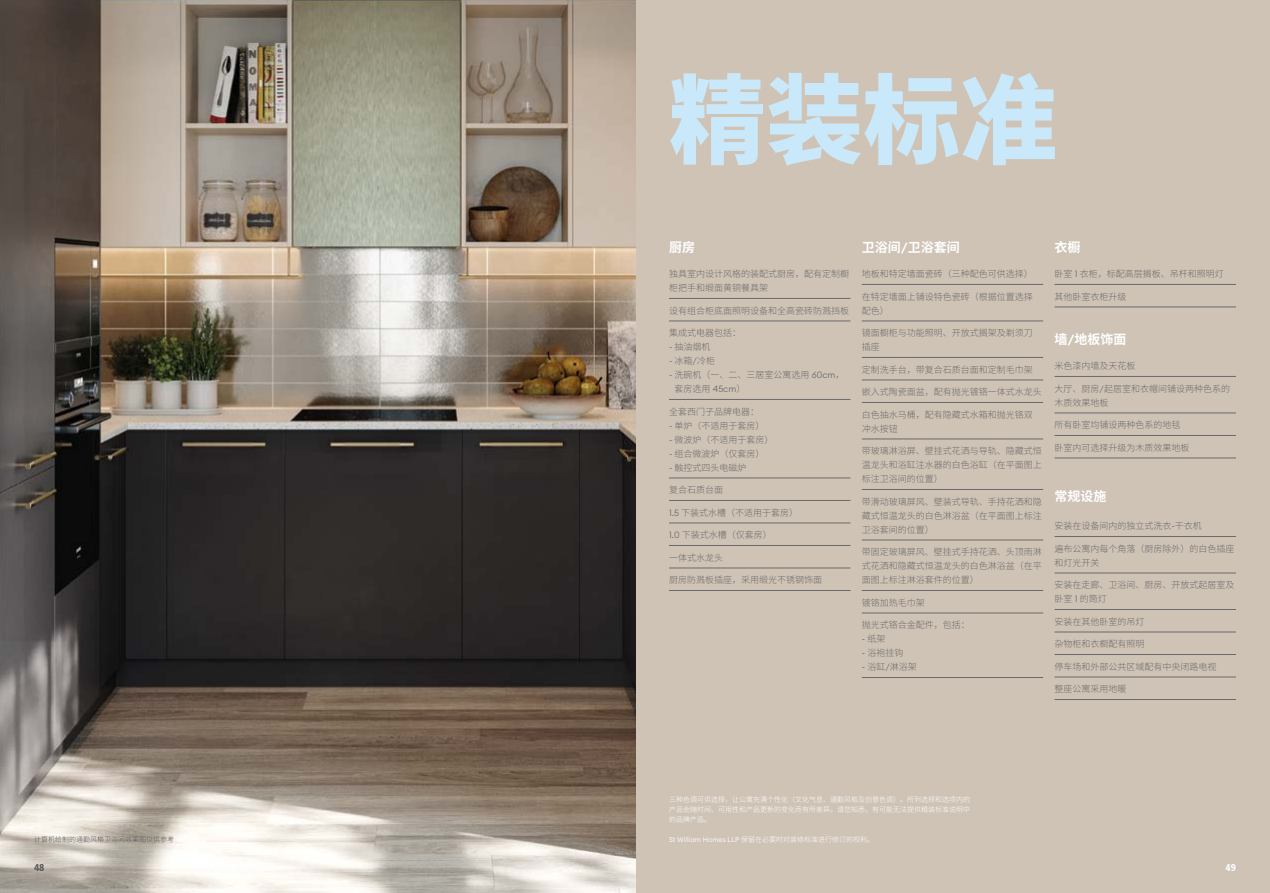
<style>
.page{position:relative;width:1270px;height:893px;background:#cfc3b5}
.page>*{position:absolute;margin:0;border:0;box-sizing:border-box;transform-origin:0 0}
.t1{font:900 97px "Noto Sans CJ Ksc";color:#c9e8fa}
.t2{font:700 13px "Noto Sans CJ Ksc";color:#fff}
.t3{font:10px "Humanist 777 BT Black Condensed B";color:#575756}
.t4{font:10px "Humanist 777 BT Black Condensed B";color:#fff}
.t5{font:300 9px/14px "Noto Sans CJ Ksc";color:#6b6a6a}
.t6{font:300 7px/10px "Noto Sans CJ Ksc";color:#fff;text-align:justify}
.t7{font:300 7px "Noto Sans CJ Ksc";color:#575756}
.s1{font-family:"Euclid Circular B"}
.s2{font-family:"Euclid Circular B";font-weight:600}
</style>
<div class="page">
<img style="left:0;top:0;width:635px;height:893px">
<hr style="left:669px;top:298px;width:181px;height:1px;background:#6b6a6a">
<hr style="left:669px;top:321px;width:181px;height:1px;background:#6b6a6a">
<hr style="left:669px;top:399px;width:181px;height:1px;background:#6b6a6a">
<hr style="left:669px;top:478px;width:181px;height:1px;background:#6b6a6a">
<hr style="left:669px;top:500px;width:181px;height:1px;background:#6b6a6a">
<hr style="left:669px;top:523px;width:181px;height:1px;background:#6b6a6a">
<hr style="left:669px;top:545px;width:181px;height:1px;background:#6b6a6a">
<hr style="left:669px;top:568px;width:181px;height:1px;background:#6b6a6a">
<hr style="left:669px;top:590px;width:181px;height:1px;background:#6b6a6a">
<hr style="left:862px;top:284px;width:181px;height:1px;background:#6b6a6a">
<hr style="left:862px;top:321px;width:181px;height:1px;background:#6b6a6a">
<hr style="left:862px;top:357px;width:181px;height:1px;background:#6b6a6a">
<hr style="left:862px;top:380px;width:181px;height:1px;background:#6b6a6a">
<hr style="left:862px;top:402px;width:181px;height:1px;background:#6b6a6a">
<hr style="left:862px;top:439px;width:181px;height:1px;background:#6b6a6a">
<hr style="left:862px;top:489px;width:181px;height:1px;background:#6b6a6a">
<hr style="left:862px;top:540px;width:181px;height:1px;background:#6b6a6a">
<hr style="left:862px;top:590px;width:181px;height:1px;background:#6b6a6a">
<hr style="left:862px;top:613px;width:181px;height:1px;background:#6b6a6a">
<hr style="left:862px;top:677px;width:181px;height:1px;background:#6b6a6a">
<hr style="left:1054px;top:284px;width:182px;height:1px;background:#6b6a6a">
<hr style="left:1054px;top:307px;width:182px;height:1px;background:#6b6a6a">
<hr style="left:1054px;top:376px;width:182px;height:1px;background:#6b6a6a">
<hr style="left:1054px;top:413px;width:182px;height:1px;background:#6b6a6a">
<hr style="left:1054px;top:435px;width:182px;height:1px;background:#6b6a6a">
<hr style="left:1054px;top:458px;width:182px;height:1px;background:#6b6a6a">
<hr style="left:1054px;top:536px;width:182px;height:1px;background:#6b6a6a">
<hr style="left:1054px;top:573px;width:182px;height:1px;background:#6b6a6a">
<hr style="left:1054px;top:609px;width:182px;height:1px;background:#6b6a6a">
<hr style="left:1054px;top:632px;width:182px;height:1px;background:#6b6a6a">
<hr style="left:1054px;top:654px;width:182px;height:1px;background:#6b6a6a">
<hr style="left:1054px;top:677px;width:182px;height:1px;background:#6b6a6a">
<hr style="left:1054px;top:699px;width:182px;height:1px;background:#6b6a6a">
<h1 class="t1" style="left:669px;top:66px;width:389px">精装标准</h1>
<p class="t7" style="left:34px;top:835px;width:141px">计算机绘制的通勤风格卫浴间效果图仅供参考</p>
<h2 class="t2" style="left:669px;top:240px;width:27px">厨房</h2>
<p class="t5" style="left:669px;top:267px;width:181px">独具室内设计风格的装配式厨房，配有定制橱柜把手和缎面黄铜餐具架</p>
<p class="t5" style="left:669px;top:304px;width:181px">设有组合柜底面照明设备和全高瓷砖防溅挡板</p>
<p class="t5" style="left:669px;top:326px;width:73px">集成式电器包括：</p>
<p class="t5" style="left:669px;top:340px;width:43px"><span class="s1">-</span> 抽油烟机</p>
<p class="t5" style="left:669px;top:354px;width:48px"><span class="s1">-</span> 冰箱<span class="s1">/</span>冷柜</p>
<p class="t5" style="left:675px;top:368px;width:171px;text-indent:-6px"><span class="s1">-</span> 洗碗机（一、二、三居室公寓选用 <span class="s1">60cm</span>，套房选用 <span class="s1">45cm</span>）</p>
<p class="t5" style="left:669px;top:405px;width:91px">全套西门子品牌电器：</p>
<p class="t5" style="left:669px;top:419px;width:97px"><span class="s1">-</span> 单炉（不适用于套房）</p>
<p class="t5" style="left:669px;top:433px;width:106px"><span class="s1">-</span> 微波炉（不适用于套房）</p>
<p class="t5" style="left:669px;top:447px;width:97px"><span class="s1">-</span> 组合微波炉（仅套房）</p>
<p class="t5" style="left:669px;top:461px;width:79px"><span class="s1">-</span> 触控式四头电磁炉</p>
<p class="t5" style="left:669px;top:483px;width:55px">复合石质台面</p>
<p class="t5" style="left:669px;top:506px;width:131px"><span class="s1">1.5</span> 下装式水槽（不适用于套房）</p>
<p class="t5" style="left:669px;top:528px;width:104px"><span class="s1">1.0</span> 下装式水槽（仅套房）</p>
<p class="t5" style="left:669px;top:551px;width:55px">一体式水龙头</p>
<p class="t5" style="left:669px;top:573px;width:154px">厨房防溅板插座，采用缎光不锈钢饰面</p>
<h2 class="t2" style="left:862px;top:240px;width:100px">卫浴间<span class="s2">/</span>卫浴套间</h2>
<p class="t5" style="left:862px;top:267px;width:172px">地板和特定墙面瓷砖（三种配色可供选择）</p>
<p class="t5" style="left:862px;top:290px;width:172px">在特定墙面上铺设特色瓷砖（根据位置选择配色）</p>
<p class="t5" style="left:862px;top:326px;width:172px">镜面橱柜与功能照明、开放式搁架及剃须刀插座</p>
<p class="t5" style="left:862px;top:363px;width:172px">定制洗手台，带复合石质台面和定制毛巾架</p>
<p class="t5" style="left:862px;top:385px;width:181px">嵌入式陶瓷面盆，配有抛光镀铬一体式水龙头</p>
<p class="t5" style="left:862px;top:408px;width:172px">白色抽水马桶，配有隐藏式水箱和抛光铬双冲水按钮</p>
<p class="t5" style="left:862px;top:444px;width:181px;text-align:justify">带玻璃淋浴屏、壁挂式花洒与导轨、隐藏式恒温龙头和浴缸注水器的白色浴缸（在平面图上标注卫浴间的位置）</p>
<p class="t5" style="left:862px;top:495px;width:181px;text-align:justify">带滑动玻璃屏风、壁装式导轨、手持花洒和隐藏式恒温龙头的白色淋浴盆（在平面图上标注卫浴套间的位置）</p>
<p class="t5" style="left:862px;top:545px;width:181px;text-align:justify">带固定玻璃屏风、壁挂式手持花洒、头顶雨淋式花洒和隐藏式恒温龙头的白色淋浴盆（在平面图上标注淋浴套件的位置）</p>
<p class="t5" style="left:862px;top:596px;width:64px">镀铬加热毛巾架</p>
<p class="t5" style="left:862px;top:618px;width:109px">抛光式铬合金配件，包括：</p>
<p class="t5" style="left:862px;top:632px;width:25px"><span class="s1">-</span> 纸架</p>
<p class="t5" style="left:862px;top:646px;width:43px"><span class="s1">-</span> 浴袍挂钩</p>
<p class="t5" style="left:862px;top:660px;width:57px"><span class="s1">-</span> 浴缸<span class="s1">/</span>淋浴架</p>
<h2 class="t2" style="left:1054px;top:240px;width:27px">衣橱</h2>
<p class="t5" style="left:1054px;top:267px;width:171px">卧室 <span class="s1">1</span> 衣柜，标配高层搁板、吊杆和照明灯</p>
<p class="t5" style="left:1054px;top:290px;width:73px">其他卧室衣柜升级</p>
<h2 class="t2" style="left:1054px;top:332px;width:74px">墙<span class="s2">/</span>地板饰面</h2>
<p class="t5" style="left:1054px;top:359px;width:82px">米色漆内墙及天花板</p>
<p class="t5" style="left:1054px;top:382px;width:177px">大厅、厨房<span class="s1">/</span>起居室和衣帽间铺设两种色系的木质效果地板</p>
<p class="t5" style="left:1054px;top:418px;width:127px">所有卧室均铺设两种色系的地毯</p>
<p class="t5" style="left:1054px;top:441px;width:136px">卧室内可选择升级为木质效果地板</p>
<h2 class="t2" style="left:1054px;top:489px;width:53px">常规设施</h2>
<p class="t5" style="left:1054px;top:519px;width:149px">安装在设备间内的独立式洗衣<span class="s1">-</span>干衣机</p>
<p class="t5" style="left:1054px;top:542px;width:181px">遍布公寓内每个角落（厨房除外）的白色插座和灯光开关</p>
<p class="t5" style="left:1054px;top:578px;width:181px">安装在走廊、卫浴间、厨房、开放式起居室及卧室 <span class="s1">1</span> 的筒灯</p>
<p class="t5" style="left:1054px;top:615px;width:91px">安装在其他卧室的吊灯</p>
<p class="t5" style="left:1054px;top:637px;width:91px">杂物柜和衣橱配有照明</p>
<p class="t5" style="left:1054px;top:660px;width:163px">停车场和外部公共区域配有中央闭路电视</p>
<p class="t5" style="left:1054px;top:682px;width:73px">整座公寓采用地暖</p>
<p class="t6" style="left:669px;top:794px;width:302px">三种色调可供选择，让公寓充满个性化（文化气息、通勤风格及创意色调）。所列选择和选项内的产品会随时间、可用性和产品更新的变化而有所差异。请您知悉，有可能无法提供精装标准说明中的品牌产品。</p>
<p class="t6" style="left:669px;top:834px;width:207px"><span class="s1">St William Homes LLP</span> 保留在必要时对装修标准进行修订的权利。</p>
<p class="t3" style="left:34px;top:861px;width:12px">48</p>
<p class="t4" style="left:1225px;top:861px;width:12px">49</p>
</div>
